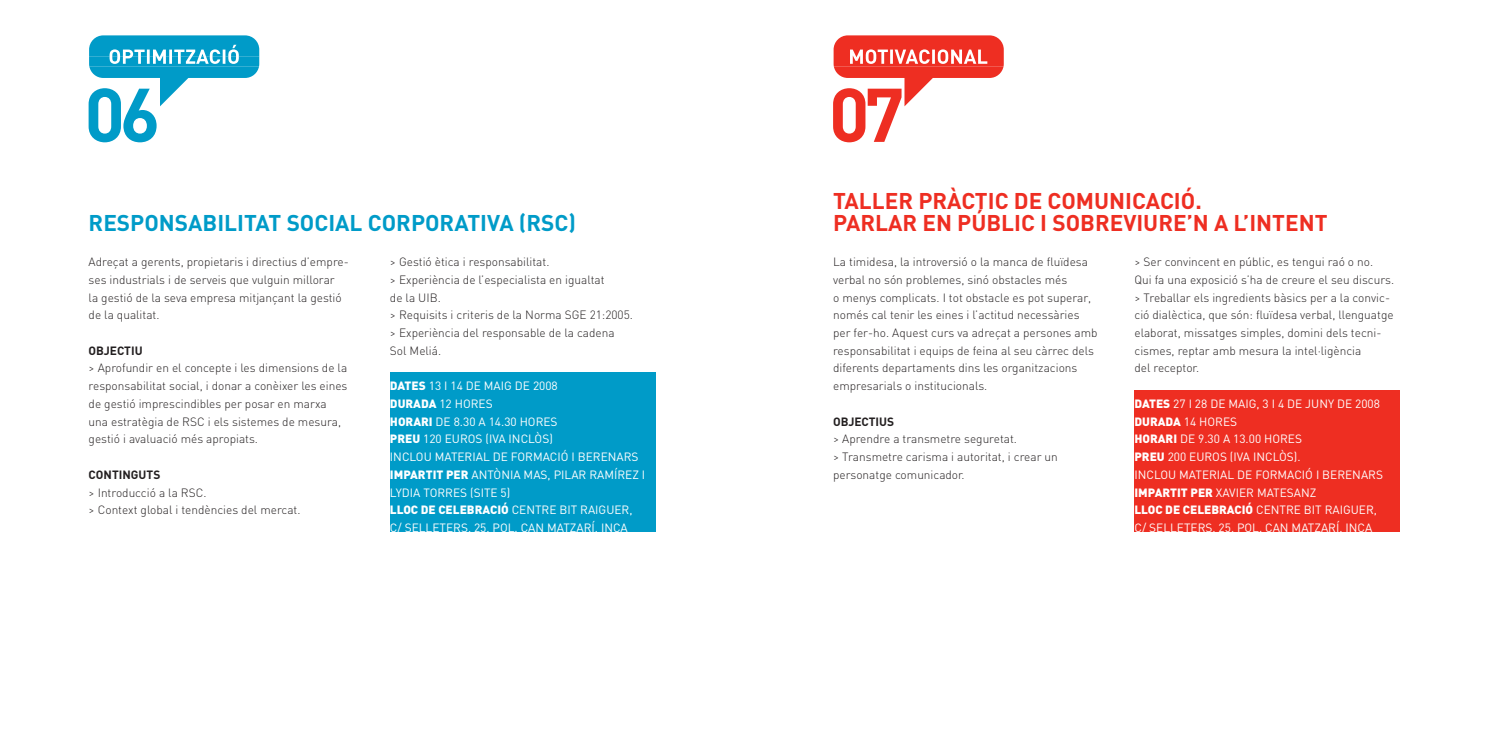
<style>
.page{position:relative;width:1489px;height:745px;background:#fff}
.page>*{position:absolute;margin:0;border:0;box-sizing:border-box;transform-origin:0 0}
.t1{font:700 74.75px "DIN";color:#ee2e22}
.t2{font:700 74.75px "DIN";color:#009bc8}
.t3{font:700 22.5px/21.2px "DIN";color:#ee2e22}
.t4{font:700 22.5px "DIN";color:#009bc8}
.t5{font:300 11.88px/17.8px "DIN";color:#231f20}
.t6{font:11.88px/17.8px "DIN";color:#fff}
.t7{font:700 11.88px "DIN";color:#231f20}
.s1{font-weight:900}
</style>
<div class="page">
<div style="left:1134px;top:390px;width:266px;height:141px;background:#ee2e22"></div>
<div style="left:390px;top:372px;width:266px;height:159px;background:#009bc8"></div>
<svg style="left:833px;top:35px;width:170px;height:71px"></svg>
<svg style="left:89px;top:35px;width:170px;height:71px"></svg>
<h1 class="t2" style="left:84px;top:66px;width:77px">06</h1>
<h2 class="t4" style="left:89px;top:207px;width:489px">RESPONSABILITAT SOCIAL CORPORATIVA (RSC)</h2>
<p class="t5" style="left:390px;top:252px;width:244px">&gt; Gestió ètica i responsabilitat.<br>&gt; Experiència de l’especialista en igualtat<br>de la UIB.<br>&gt; Requisits i criteris de la Norma SGE 21:2005. &gt; Experiència del responsable de la cadena<br>Sol Meliá.</p>
<p class="t6" style="left:390px;top:376px;width:257px"><span class="s1">DATES</span> 13 I 14 DE MAIG DE 2008<br><span class="s1">DURADA</span> 12 HORES<br><span class="s1">HORARI</span> DE 8.30 A 14.30 HORES<br><span class="s1">PREU</span> 120 EUROS (IVA INCLÒS)<br>INCLOU MATERIAL DE FORMACIÓ I BERENARS<br><span class="s1">IMPARTIT PER</span> ANTÒNIA MAS, PILAR RAMÍREZ I<br>LYDIA TORRES (SITE 5)<br><span class="s1">LLOC DE CELEBRACIÓ</span> CENTRE BIT RAIGUER,<br>C/ SELLETERS, 25, POL. CAN MATZARÍ, INCA</p>
<p class="t5" style="left:89px;top:252px;width:262px">Adreçat a gerents, propietaris i directius d’empre&shy;ses industrials i de serveis que vulguin millorar<br>la gestió de la seva empresa mitjançant la gestió de la qualitat.</p>
<p class="t7" style="left:89px;top:342px;width:55px">OBJECTIU</p>
<p class="t5" style="left:89px;top:359px;width:260px">&gt; Aprofundir en el concepte i les dimensions de la responsabilitat social, i donar a conèixer les eines de gestió imprescindibles per posar en marxa una estratègia de RSC i els sistemes de mesura, gestió i avaluació més apropiats.</p>
<p class="t7" style="left:89px;top:466px;width:73px">CONTINGUTS</p>
<p class="t5" style="left:89px;top:483px;width:213px">&gt; Introducció a la RSC.<br>&gt; Context global i tendències del mercat.</p>
<h1 class="t1" style="left:829px;top:66px;width:77px">07</h1>
<h2 class="t3" style="left:833px;top:189px;width:496px">TALLER PRÀCTIC DE COMUNICACIÓ.<br>PARLAR EN PÚBLIC I SOBREVIURE’N A L’INTENT</h2>
<p class="t5" style="left:833px;top:252px;width:266px">La timidesa, la introversió o la manca de fluïdesa verbal no són problemes, sinó obstacles més<br>o menys complicats. I tot obstacle es pot superar, només cal tenir les eines i l’actitud necessàries per fer-ho. Aquest curs va adreçat a persones amb responsabilitat i equips de feina al seu càrrec dels diferents departaments dins les organitzacions empresarials o institucionals.</p>
<p class="t7" style="left:833px;top:413px;width:62px">OBJECTIUS</p>
<p class="t5" style="left:833px;top:430px;width:226px">&gt; Aprendre a transmetre seguretat.<br>&gt; Transmetre carisma i autoritat, i crear un personatge comunicador.</p>
<p class="t5" style="left:1134px;top:252px;width:261px">&gt; Ser convincent en públic, es tengui raó o no.<br>Qui fa una exposició s’ha de creure el seu discurs. &gt; Treballar els ingredients bàsics per a la convic&shy;ció dialèctica, que són: fluïdesa verbal, llenguatge elaborat, missatges simples, domini dels tecni&shy;cismes, reptar amb mesura la intel·ligència<br>del receptor.</p>
<p class="t6" style="left:1134px;top:394px;width:250px"><span class="s1">DATES</span> 27 I 28 DE MAIG, 3 I 4 DE JUNY DE 2008<br><span class="s1">DURADA</span> 14 HORES<br><span class="s1">HORARI</span> DE 9.30 A 13.00 HORES<br><span class="s1">PREU</span> 200 EUROS (IVA INCLÒS).<br>INCLOU MATERIAL DE FORMACIÓ I BERENARS<br><span class="s1">IMPARTIT PER</span> XAVIER MATESANZ<br><span class="s1">LLOC DE CELEBRACIÓ</span> CENTRE BIT RAIGUER,<br>C/ SELLETERS, 25, POL. CAN MATZARÍ, INCA</p>
</div>
